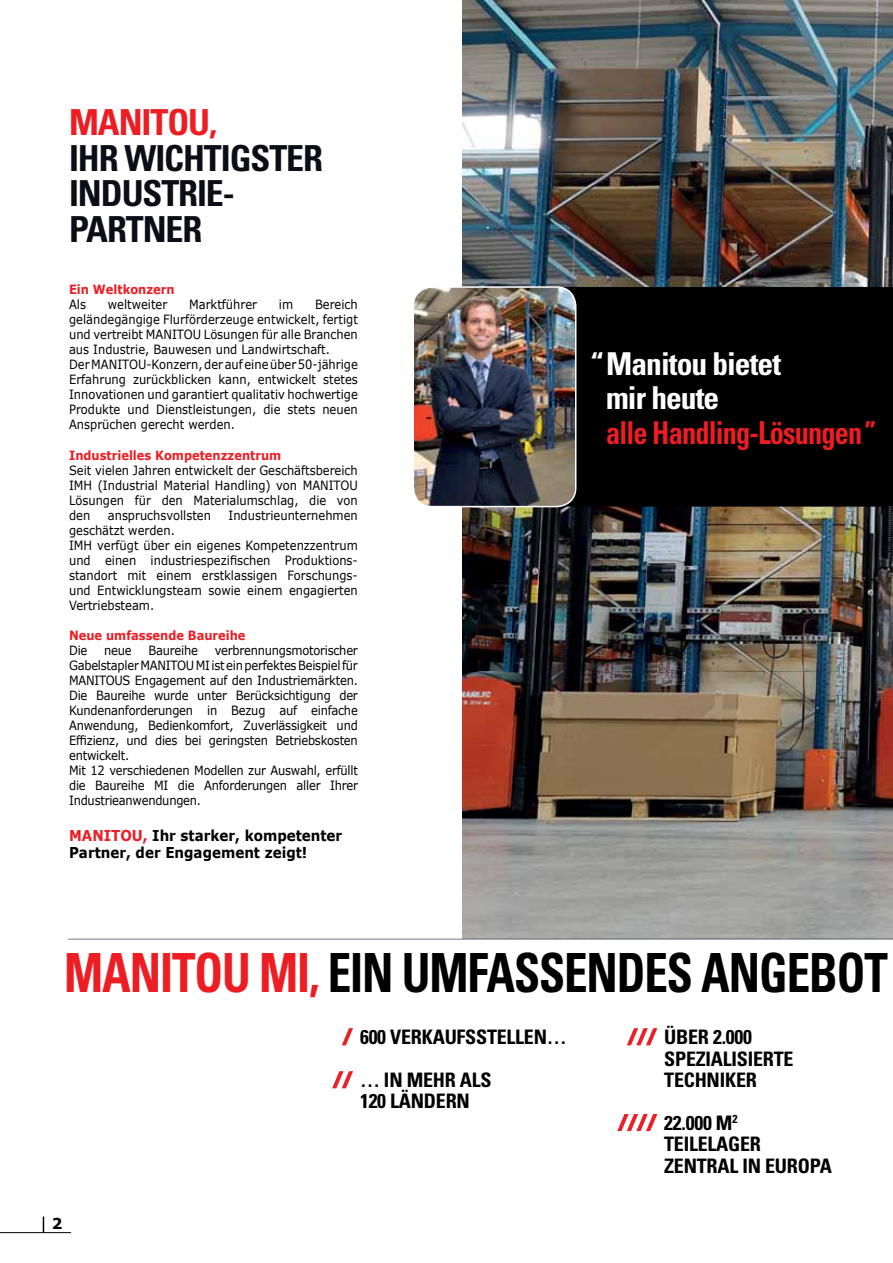
<style>
.page{position:relative;width:893px;height:1263px;background:#fff}
.page>*{position:absolute;margin:0;border:0;box-sizing:border-box;transform-origin:0 0}
.t1{font:700 condensed 54px "Univers";letter-spacing:-.025em;color:#000;scale:.87 1}
.t2{font:700 condensed 35.85px/35.5px "Univers";letter-spacing:-.03em;color:#0d0d17}
.t3{font:700 condensed 35.85px "Univers";color:#ed1d24}
.t4{font:700 condensed 31.5px/34.5px "Univers";letter-spacing:-.03em;color:#fff}
.t5{font:700 condensed 31.5px "Univers";letter-spacing:-.03em;color:#ed1d24;scale:.9 1}
.t6{font:700 condensed 19.95px/21.3px "Univers";letter-spacing:-.01em;color:#000}
.t7{font:700 17.1px "Verdana";color:#ed1d24}
.t8{font:700 15px/16.5px "Verdana";color:#000;scale:.9 1}
.t9{font:700 15px "Verdana";color:#000}
.t10{font:12.75px/15px "Verdana";color:#000;scale:.9 1}
.t11{font:12.75px/15px "Verdana";letter-spacing:-.02em;color:#000;scale:.9 1}
.t12{font:700 12.75px "Verdana";color:#ed1d24;scale:.9 1}
.s1{color:#ed1d24}
</style>
<div class="page">
<img style="left:462px;top:0;width:431px;height:939px">
<hr style="left:68px;top:939px;width:825px;height:1px;background:#757a8b">
<div style="left:576px;top:287px;width:317px;height:220px;background:#000"></div>
<img style="left:415px;top:287px;width:161px;height:220px">
<div style="left:412px;top:286px;width:164px;height:221px;border:2px solid #fff;border-radius:19px"></div>
<hr style="left:0;top:1232px;width:71px;height:1px;background:#000">
<svg style="left:43px;top:1216px;width:1px;height:16px"></svg>
<svg style="left:342px;top:1028px;width:11px;height:18px"></svg>
<svg style="left:332px;top:1071px;width:21px;height:18px"></svg>
<svg style="left:627px;top:1028px;width:31px;height:18px"></svg>
<svg style="left:617px;top:1114px;width:41px;height:18px"></svg>
<h2 class="t3" style="left:69px;top:100px;width:49px">Manitou</h2>
<h2 class="t3" style="left:209px;top:100px;width:9px">,</h2>
<h2 class="t2" style="left:69px;top:140px;width:255px">IHR WICHTIGSTER<br>INDUSTRIE-<br>PARTNER</h2>
<p class="t12" style="left:69px;top:280px;width:119px">Ein Weltkonzern</p>
<p class="t10" style="left:69px;top:297px;width:20px">Als</p>
<p class="t10" style="left:108px;top:297px;width:68px">weltweiter</p>
<p class="t10" style="left:189px;top:297px;width:77px">Marktführer</p>
<p class="t10" style="left:279px;top:297px;width:17px">im</p>
<p class="t10" style="left:69px;top:297px;width:322px;text-indent:246px">Bereich geländegängige Flurförderzeuge entwickelt, fertigt und vertreibt MANITOU Lösungen für alle Branchen aus Industrie, Bauwesen und Landwirtschaft.<br>Der MANITOU-Konzern, der auf eine über 50-jährige Erfahrung zurückblicken kann, entwickelt stetes Innovationen und garantiert qualitativ hochwertige Produkte und Dienstleistungen, die stets neuen Ansprüchen gerecht werden.</p>
<p class="t12" style="left:69px;top:446px;width:237px">Industrielles Kompetenzzentrum</p>
<p class="t10" style="left:69px;top:462px;width:322px;text-align:justify">Seit vielen Jahren entwickelt der Geschäftsbereich IMH (Industrial Material Handling) von MANITOU Lösungen für den Materialumschlag, die von den</p>
<p class="t10" style="left:108px;top:507px;width:116px">anspruchsvollsten</p>
<p class="t10" style="left:229px;top:507px;width:145px">Industrieunternehmen</p>
<p class="t10" style="left:69px;top:522px;width:322px">geschätzt werden.<br>IMH verfügt über ein eigenes Kompetenzzentrum und einen industriespezifischen Produktions&shy;standort mit einem erstklassigen Forschungs&shy;und Entwicklungsteam sowie einem engagierten Vertriebsteam.</p>
<p class="t12" style="left:69px;top:627px;width:198px">Neue umfassende Baureihe</p>
<p class="t10" style="left:69px;top:643px;width:22px">Die</p>
<p class="t10" style="left:104px;top:643px;width:32px">neue</p>
<p class="t11" style="left:149px;top:643px;width:56px">Baureihe</p>
<p class="t11" style="left:69px;top:643px;width:322px;text-indent:146px">verbrennungsmotorischer Gabelstapler MANITOU MI ist ein perfektes Beispiel für MANITOUS Engagement auf den Industriemärkten.<br>Die Baureihe wurde unter Berücksichtigung der Kundenanforderungen in Bezug auf einfache Anwendung, Bedienkomfort, Zuverlässigkeit und Effizienz, und dies bei geringsten Betriebskosten entwickelt.<br>Mit 12 verschiedenen Modellen zur Auswahl, erfüllt die Baureihe MI die Anforderungen aller Ihrer Industrieanwendungen.</p>
<p class="t8" style="left:69px;top:827px;width:305px"><span class="s1">MANITOU,</span> Ihr starker, kompetenter<br>Partner, der Engagement zeigt!</p>
<h3 class="t4" style="left:606px;top:346px;width:176px;text-indent:-16px">“ Manitou bietet mir heute</h3>
<h3 class="t5" style="left:606px;top:413px;width:302px">alle Handling-Lösungen”</h3>
<h1 class="t1" style="left:64px;top:939px;width:948px"><span class="s1">MANITOU MI,</span> EIN UMFASSENDES ANGEBOT</h1>
<h3 class="t6" style="left:360px;top:1015px;width:208px;line-height:42.8px">600 VERKAUFSSTELLEN… … IN MEHR ALS</h3>
<h3 class="t6" style="left:360px;top:1090px;width:111px">120 LÄNDERN</h3>
<h3 class="t6" style="left:664px;top:1026px;width:131px">ÜBER 2.000<br>SPEZIALISIERTE<br>TECHNIKER</h3>
<h3 class="t6" style="left:664px;top:1112px;width:169px">22.000 M<sup>2<br></sup>TEILELAGER<br>ZENTRAL IN EUROPA</h3>
<h3 class="t7" style="left:342px;top:1023px;width:13px">/</h3>
<h3 class="t7" style="left:332px;top:1066px;width:23px">//</h3>
<h3 class="t7" style="left:627px;top:1023px;width:32px">///</h3>
<h3 class="t7" style="left:617px;top:1109px;width:42px">////</h3>
<p class="t9" style="left:52px;top:1212px;width:12px">2</p>
</div>
